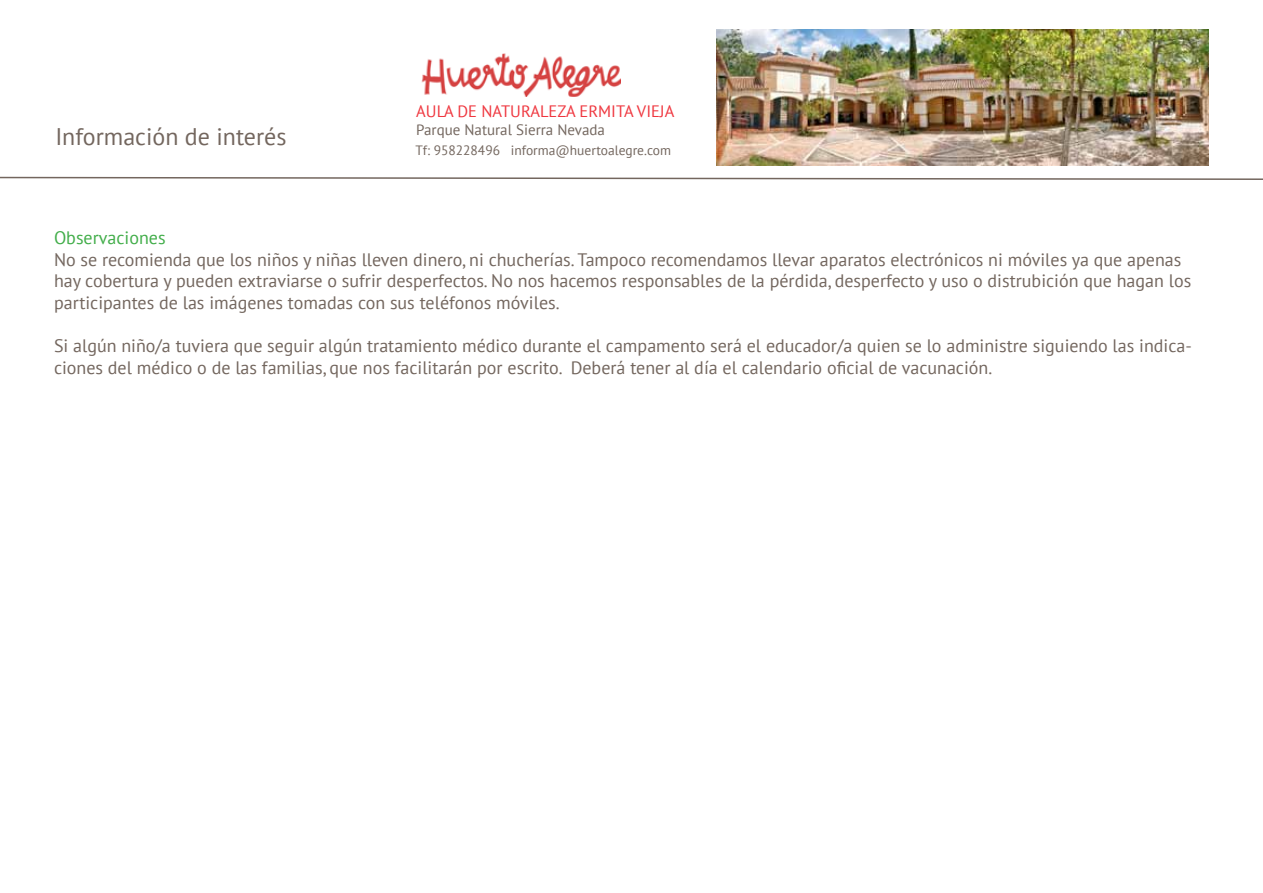
<style>
.page{position:relative;width:1263px;height:893px;background:#fff}
.page>*{position:absolute;margin:0;border:0;box-sizing:border-box;transform-origin:0 0}
.t1{font:24px "PT Sans";color:#73665e}
.t2{font:18px/21.6px "PT Sans";color:#73665e}
.t3{font:18px "PT Sans";color:#41ad49}
.t4{font:16.5px "PT Sans";color:#ef373f}
.t5{font:15px "PT Sans";color:#73665e}
.t6{font:13.5px "PT Sans";color:#73665e}
</style>
<div class="page">
<img style="left:717px;top:29px;width:492px;height:137px">
<img style="left:421px;top:54px;width:199px;height:42px">
<svg style="left:0;top:176px;width:1263px;height:4px"></svg>
<h1 class="t1" style="left:55px;top:121px;width:233px">Información de interés</h1>
<h1 class="t1" style="left:54px;top:127px;width:274px">Descripción de actividades</h1>
<p class="t4" style="left:416px;top:101px;width:260px">AULA DE NATURALEZA ERMITA VIEJA</p>
<p class="t5" style="left:416px;top:120px;width:190px">Parque Natural Sierra Nevada</p>
<p class="t6" style="left:415px;top:141px;width:257px">Tf: 958228496 informa@huertoalegre.com</p>
<p class="t3" style="left:54px;top:226px;width:113px">Observaciones</p>
<p class="t2" style="left:54px;top:248px;width:1139px">No se recomienda que los niños y niñas lleven dinero, ni chucherías. Tampoco recomendamos llevar aparatos electrónicos ni móviles ya que apenas hay cobertura y pueden extraviarse o sufrir desperfectos. No nos hacemos responsables de la pérdida, desperfecto y uso o distrubición que hagan los participantes de las imágenes tomadas con sus teléfonos móviles.</p>
<p class="t2" style="left:54px;top:335px;width:1139px">Si algún niño/a tuviera que seguir algún tratamiento médico durante el campamento será el educador/a quien se lo administre siguiendo las indica&shy;ciones del médico o de las familias, que nos facilitarán por escrito. Deberá tener al día el calendario oficial de vacunación.</p>
</div>
